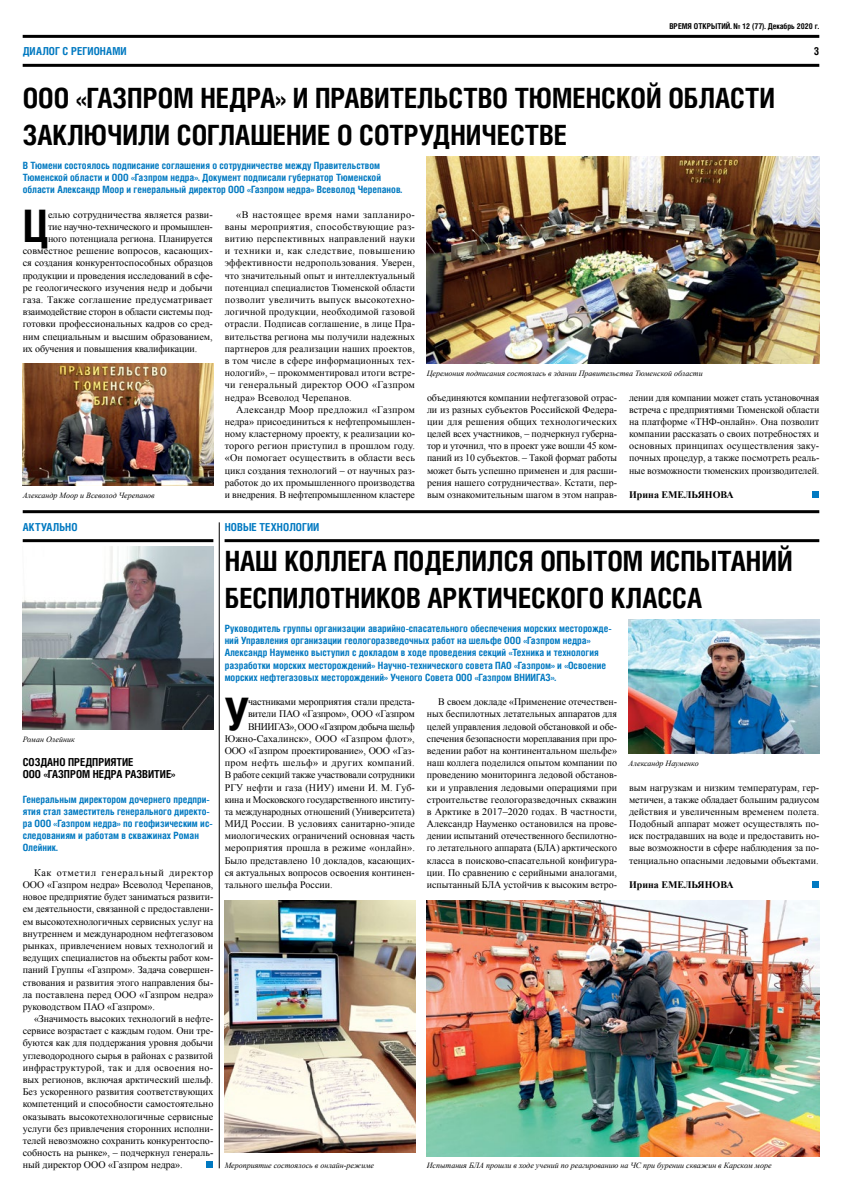
<style>
.page{position:relative;width:842px;height:1191px;background:#fff}
.page>*{position:absolute;margin:0;border:0;box-sizing:border-box;transform-origin:0 0}
.t1{font:700 44.8px "Helios Cond";color:#000}
.t2{font:700 27.9px/36.5px "Helios Cond";color:#000}
.t3{font:700 11px/12.2px "Helios Cond";color:#000}
.t4{font:700 11px "Helios Cond";letter-spacing:.005em;color:#0079c1}
.t5{font:10px/12.2px "Times New Roman";color:#000;text-align:justify}
.t6{font:700 10px/12.2px "Helios Cond";color:#0079c1}
.t7{font:10px "Times New Roman";letter-spacing:-.02em;color:#000}
.t8{font:10px "Times New Roman";letter-spacing:.025em;color:#000}
.t9{font:10px "Times New Roman";letter-spacing:.02em;color:#000}
.t10{font:10px "Times New Roman";letter-spacing:-.04em;color:#000}
.t11{font:10px "Times New Roman";letter-spacing:.035em;color:#000}
.t12{font:700 10px "Times New Roman";color:#000}
.t13{font:italic 8px "Times New Roman";color:#000}
.t14{font:700 8px "Helios Cond";color:#000}
</style>
<div class="page">
<hr style="left:23px;top:35px;width:796px;height:3px;background:#000">
<hr style="left:23px;top:64px;width:796px;height:3px;background:#000">
<div style="left:207px;top:1161px;width:6px;height:7px;background:#0079c1"></div>
<div style="left:812px;top:881px;width:7px;height:7px;background:#0079c1"></div>
<div style="left:812px;top:491px;width:7px;height:7px;background:#0079c1"></div>
<hr style="left:23px;top:510px;width:796px;height:3px;background:#000">
<hr style="left:23px;top:539px;width:190px;height:3px;background:#000">
<hr style="left:225px;top:539px;width:594px;height:3px;background:#000">
<img style="left:427px;top:157px;width:392px;height:207px">
<img style="left:427px;top:900px;width:392px;height:256px">
<hr style="left:219px;top:522px;width:1px;height:646px;background:#000">
<img style="left:23px;top:364px;width:190px;height:122px">
<img style="left:23px;top:547px;width:190px;height:182px">
<img style="left:629px;top:620px;width:190px;height:134px">
<img style="left:225px;top:900px;width:190px;height:252px">
<p class="t4" style="left:23px;top:45px;width:105px">ДИАЛОГ С РЕГИОНАМИ</p>
<p class="t14" style="left:669px;top:22px;width:151px">ВРЕМЯ ОТКРЫТИЙ. № 12 (77). Декабрь 2020 г.</p>
<p class="t3" style="left:814px;top:45px;width:7px">3</p>
<h2 class="t2" style="left:23px;top:79px;width:754px">ООО «ГАЗПРОМ НЕДРА» И ПРАВИТЕЛЬСТВО ТЮМЕНСКОЙ ОБЛАСТИ<br>ЗАКЛЮЧИЛИ СОГЛАШЕНИЕ О СОТРУДНИЧЕСТВЕ</h2>
<p class="t6" style="left:23px;top:159px;width:381px">В Тюмени состоялось подписание соглашения о сотрудничестве между Правительством<br>Тюменской области и ООО «Газпром недра». Документ подписали губернатор Тюменской области Александр Моор и генеральный директор ООО «Газпром недра» Всеволод Черепанов.</p>
<h1 class="t1" style="left:23px;top:199px;width:27px">Ц</h1>
<p class="t5" style="left:48px;top:208px;width:166px">елью сотрудничества является разви-</p>
<p class="t5" style="left:48px;top:220px;width:166px">тие научно-технического и промышлен-</p>
<p class="t5" style="left:48px;top:232px;width:166px">ного потенциала региона. Планируется</p>
<p class="t5" style="left:23px;top:245px;width:192px">совместное решение вопросов, касающих-</p>
<p class="t5" style="left:23px;top:257px;width:192px">ся создания конкурентоспособных образцов</p>
<p class="t5" style="left:23px;top:269px;width:192px">продукции и проведения исследований в сфе-</p>
<p class="t5" style="left:23px;top:281px;width:192px">ре геологического изучения недр и добычи</p>
<p class="t8" style="left:23px;top:293px;width:192px">газа. Также соглашение предусматривает</p>
<p class="t7" style="left:23px;top:305px;width:192px">взаимодействие сторон в области системы под-</p>
<p class="t5" style="left:23px;top:318px;width:192px">готовки профессиональных кадров со сред-</p>
<p class="t5" style="left:23px;top:330px;width:192px">ним специальным и высшим образованием,</p>
<p class="t5" style="left:23px;top:342px;width:176px">их обучения и повышения квалификации.</p>
<p class="t13" style="left:23px;top:490px;width:134px">Александр Моор и Всеволод Черепанов</p>
<p class="t5" style="left:225px;top:208px;width:192px;text-indent:11px">«В настоящее время нами запланиро&shy;ваны мероприятия, способствующие раз&shy;витию перспективных направлений науки и техники и, как следствие, повышению эффективности недропользования. Уверен, что значительный опыт и интеллектуальный потенциал специалистов Тюменской области позволит увеличить выпуск высокотехно&shy;логичной продукции, необходимой газовой отрасли. Подписав соглашение, в лице Пра&shy;вительства региона мы получили надежных партнеров для реализации наших проектов, в том числе в сфере информационных тех&shy;нологий», – прокомментировал итоги встре&shy;чи генеральный директор ООО «Газпром недра» Всеволод Черепанов.</p>
<p class="t5" style="left:225px;top:403px;width:192px;text-indent:11px">Александр Моор предложил «Газпром недра» присоединиться к нефтепромышлен&shy;ному кластерному проекту, к реализации ко&shy;торого регион приступил в прошлом году. «Он помогает осуществить в области весь цикл создания технологий – от научных раз&shy;работок до их промышленного производства и внедрения. В нефтепромышленном кластере</p>
<p class="t4" style="left:23px;top:520px;width:56px">АКТУАЛЬНО</p>
<p class="t4" style="left:225px;top:520px;width:96px">НОВЫЕ ТЕХНОЛОГИИ</p>
<p class="t13" style="left:427px;top:368px;width:278px">Церемония подписания состоялась в здании Правительства Тюменской области</p>
<p class="t5" style="left:427px;top:391px;width:192px">объединяются компании нефтегазовой отрас&shy;ли из разных субъектов Российской Федера&shy;ции для решения общих технологических целей всех участников, – подчеркнул губерна&shy;тор и уточнил, что в проект уже вошли 45 ком&shy;паний из 10 субъектов. – Такой формат работы может быть успешно применен и для расши&shy;рения нашего сотрудничества». Кстати, пер&shy;вым ознакомительным шагом в этом направ-</p>
<p class="t5" style="left:629px;top:391px;width:192px">лении для компании может стать установочная встреча с предприятиями Тюменской области на платформе «ТНФ-онлайн». Она позволит компании рассказать о своих потребностях и основных принципах осуществления заку&shy;почных процедур, а также посмотреть реаль&shy;ные возможности тюменских производителей.</p>
<p class="t12" style="left:629px;top:488px;width:106px">Ирина ЕМЕЛЬЯНОВА</p>
<p class="t13" style="left:23px;top:733px;width:54px">Роман Олейник</p>
<p class="t3" style="left:23px;top:756px;width:154px">СОЗДАНО ПРЕДПРИЯТИЕ<br>ООО «ГАЗПРОМ НЕДРА РАЗВИТИЕ»</p>
<p class="t6" style="left:23px;top:792px;width:191px">Генеральным директором дочернего предпри&shy;ятия стал заместитель генерального директо&shy;ра ООО «Газпром недра» по геофизическим ис&shy;следованиям и работам в скважинах Роман Олейник.</p>
<p class="t5" style="left:23px;top:866px;width:192px;text-indent:11px">Как отметил генеральный директор ООО «Газпром недра» Всеволод Черепанов, новое предприятие будет заниматься развити&shy;ем деятельности, связанной с предоставлени&shy;ем высокотехнологичных сервисных услуг на внутреннем и международном нефтегазовом рынках, привлечением новых технологий и ведущих специалистов на объекты работ ком&shy;паний Группы «Газпром». Задача совершен&shy;ствования и развития этого направления бы&shy;ла поставлена перед ООО «Газпром недра» руководством ПАО «Газпром».</p>
<p class="t5" style="left:23px;top:1012px;width:192px;text-indent:11px">«Значимость высоких технологий в нефте&shy;сервисе возрастает с каждым годом. Они тре&shy;буются как для поддержания уровня добычи углеводородного сырья в районах с развитой инфраструктурой, так и для освоения но&shy;вых регионов, включая арктический шельф.<br>Без ускоренного развития соответствующих компетенций и способности самостоятельно оказывать высокотехнологичные сервисные услуги без привлечения сторонних исполни&shy;телей невозможно сохранить конкурентоспо&shy;собность на рынке», – подчеркнул генераль&shy;ный директор ООО «Газпром недра».</p>
<h2 class="t2" style="left:225px;top:542px;width:569px">НАШ КОЛЛЕГА ПОДЕЛИЛСЯ ОПЫТОМ ИСПЫТАНИЙ<br>БЕСПИЛОТНИКОВ АРКТИЧЕСКОГО КЛАССА</h2>
<p class="t6" style="left:225px;top:622px;width:388px">Руководитель группы организации аварийно-спасательного обеспечения морских месторожде&shy;ний Управления организации геологоразведочных работ на шельфе ООО «Газпром недра» Александр Науменко выступил с докладом в ходе проведения секций «Техника и технология разработки морских месторождений» Научно-технического совета ПАО «Газпром» и «Освоение морских нефтегазовых месторождений» Ученого Совета ООО «Газпром ВНИИГАЗ».</p>
<h1 class="t1" style="left:225px;top:687px;width:26px">У</h1>
<p class="t7" style="left:248px;top:695px;width:168px">частниками мероприятия стали предста-</p>
<p class="t7" style="left:248px;top:707px;width:168px">вители ПАО «Газпром», ООО «Газпром</p>
<p class="t10" style="left:248px;top:719px;width:168px">ВНИИГАЗ», ООО «Газпром добыча шельф</p>
<p class="t5" style="left:225px;top:732px;width:192px">Южно-Сахалинск», ООО «Газпром флот»,</p>
<p class="t5" style="left:225px;top:744px;width:192px">ООО «Газпром проектирование», ООО «Газ-</p>
<p class="t11" style="left:225px;top:756px;width:192px">пром нефть шельф» и других компаний.</p>
<p class="t7" style="left:225px;top:768px;width:192px">В работе секций также участвовали сотрудники</p>
<p class="t5" style="left:225px;top:781px;width:192px">РГУ нефти и газа (НИУ) имени И. М. Губ-</p>
<p class="t7" style="left:225px;top:792px;width:192px">кина и Московского государственного институ-</p>
<p class="t5" style="left:225px;top:805px;width:192px">та международных отношений (Университета)</p>
<p class="t5" style="left:225px;top:817px;width:192px">МИД России. В условиях санитарно-эпиде</p>
<p class="t5" style="left:225px;top:829px;width:192px">миологических ограничений основная часть</p>
<p class="t9" style="left:225px;top:841px;width:192px">мероприятия прошла в режиме «онлайн».</p>
<p class="t5" style="left:225px;top:854px;width:192px">Было представлено 10 докладов, касающих-</p>
<p class="t5" style="left:225px;top:866px;width:192px">ся актуальных вопросов освоения континен-</p>
<p class="t5" style="left:225px;top:878px;width:110px">тального шельфа России.</p>
<p class="t5" style="left:427px;top:695px;width:192px;text-indent:11px">В своем докладе «Применение отечествен&shy;ных беспилотных летательных аппаратов для целей управления ледовой обстановкой и обе&shy;спечения безопасности мореплавания при про&shy;ведении работ на континентальном шельфе» наш коллега поделился опытом компании по проведению мониторинга ледовой обстанов&shy;ки и управления ледовыми операциями при строительстве геологоразведочных скважин в Арктике в 2017–2020 годах. В частности, Александр Науменко остановился на прове&shy;дении испытаний отечественного беспилотно&shy;го летательного аппарата (БЛА) арктического класса в поисково-спасательной конфигура&shy;ции. По сравнению с серийными аналогами, испытанный БЛА устойчив к высоким ветро-</p>
<p class="t13" style="left:629px;top:758px;width:72px">Александр Науменко</p>
<p class="t5" style="left:629px;top:781px;width:192px">вым нагрузкам и низким температурам, гер&shy;метичен, а также обладает большим радиусом действия и увеличенным временем полета.<br>Подобный аппарат может осуществлять по&shy;иск пострадавших на воде и предоставить но&shy;вые возможности в сфере наблюдения за по&shy;тенциально опасными ледовыми объектами.</p>
<p class="t12" style="left:629px;top:877px;width:106px">Ирина ЕМЕЛЬЯНОВА</p>
<p class="t13" style="left:225px;top:1160px;width:151px">Мероприятие состоялось в онлайн-режиме</p>
<p class="t13" style="left:427px;top:1160px;width:346px">Испытания БЛА прошли в ходе учений по реагированию на ЧС при бурении скважин в Карском море</p>
</div>
